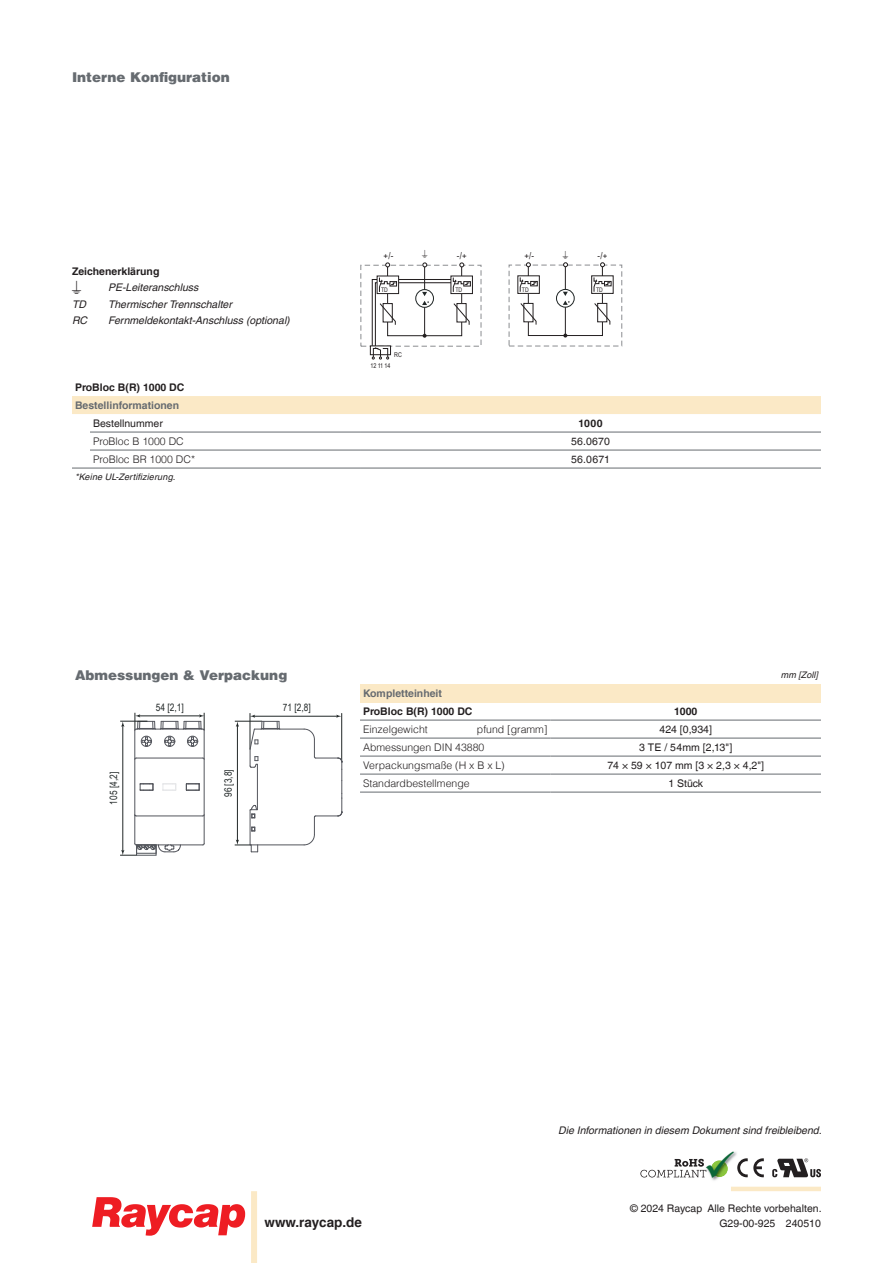
<style>
.page{position:relative;width:893px;height:1263px;background:#fff}
.page>*{position:absolute;margin:0;border:0;box-sizing:border-box;transform-origin:0 0}
.t1{font:900 13.5px "Helvetica Com";color:#666b70}
.t2{font:700 13.5px "Helvetica LT Com";color:#231f20}
.t3{font:italic 10.5px "Helvetica LT Com";color:#231f20}
.t4{font:10.5px/15px "Helvetica LT Com";color:#231f20;text-align:right}
.t5{font:300 10.5px "Helvetica LT Com";color:#231f20}
.t6{font:700 10.5px "Helvetica LT Com";color:#231f20}
.t7{font:700 10.5px "Helvetica LT Com";color:#666b70}
.t8{font:10.2px "Arial Narrow";color:#212727}
.t9{font:9.6px "Arial Narrow";color:#231f20}
.t10{font:italic 9px "Helvetica LT Com";letter-spacing:.02em;color:#231f20}
.t11{font:8.1px "Technical LH Pi One";color:#231f20}
.t12{font:6.6px "Arial Narrow";letter-spacing:.005em;color:#231f20}
.t13{font:6.3px "Arial Narrow";color:#231f20}
</style>
<div class="page">
<div style="left:251px;top:1191px;width:6px;height:72px;background:#fbe9c6"></div>
<svg style="left:92px;top:1197px;width:153px;height:39px"></svg>
<hr style="left:731px;top:1187px;width:90px;height:4px;background:#fbe9c6">
<img style="left:711px;top:1178px;width:7px;height:3px">
<svg style="left:772px;top:1158px;width:49px;height:19px"></svg>
<div style="left:360px;top:684px;width:461px;height:18px;background:#fbe9c6"></div>
<hr style="left:360px;top:756px;width:190px;height:1px;background:#666b70">
<hr style="left:360px;top:774px;width:190px;height:1px;background:#666b70">
<hr style="left:360px;top:792px;width:190px;height:1px;background:#666b70">
<hr style="left:550px;top:756px;width:271px;height:1px;background:#666b70">
<hr style="left:550px;top:774px;width:271px;height:1px;background:#666b70">
<hr style="left:550px;top:792px;width:271px;height:1px;background:#666b70">
<hr style="left:360px;top:720px;width:190px;height:1px;background:#666b70">
<hr style="left:550px;top:720px;width:271px;height:1px;background:#666b70">
<hr style="left:360px;top:738px;width:190px;height:1px;background:#666b70">
<hr style="left:550px;top:738px;width:271px;height:1px;background:#666b70">
<hr style="left:250px;top:713px;width:1px;height:36px;background:#212727">
<hr style="left:341px;top:713px;width:1px;height:49px;background:#212727">
<hr style="left:253px;top:716px;width:85px;height:1px;background:#212727">
<hr style="left:237px;top:725px;width:1px;height:116px;background:#212727">
<hr style="left:136px;top:845px;width:67px;height:1px;background:#53555c">
<hr style="left:135px;top:730px;width:1px;height:113px;background:#53555c">
<hr style="left:136px;top:816px;width:67px;height:1px;background:#53555c">
<hr style="left:136px;top:758px;width:67px;height:1px;background:#53555c">
<hr style="left:204px;top:730px;width:1px;height:113px;background:#53555c">
<hr style="left:250px;top:845px;width:54px;height:1px;background:#53555c">
<hr style="left:250px;top:810px;width:1px;height:34px;background:#53555c">
<hr style="left:257px;top:764px;width:1px;height:46px;background:#53555c">
<svg style="left:252px;top:827px;width:4px;height:5px"></svg>
<hr style="left:255px;top:729px;width:49px;height:1px;background:#53555c">
<div style="left:141px;top:736px;width:11px;height:11px;border:1px solid #53555c;border-radius:50%"></div>
<svg style="left:140px;top:783px;width:14px;height:8px"></svg>
<div style="left:164px;top:736px;width:11px;height:11px;border:1px solid #53555c;border-radius:50%"></div>
<svg style="left:162px;top:783px;width:15px;height:8px"></svg>
<div style="left:187px;top:736px;width:11px;height:11px;border:1px solid #53555c;border-radius:50%"></div>
<svg style="left:186px;top:783px;width:14px;height:8px"></svg>
<svg style="left:250px;top:805px;width:7px;height:14px"></svg>
<svg style="left:235px;top:839px;width:23px;height:13px"></svg>
<svg style="left:304px;top:729px;width:39px;height:116px"></svg>
<svg style="left:235px;top:715px;width:45px;height:53px"></svg>
<hr style="left:123px;top:725px;width:1px;height:127px;background:#212727">
<svg style="left:120px;top:713px;width:85px;height:33px"></svg>
<svg style="left:120px;top:843px;width:61px;height:13px"></svg>
<div style="left:360px;top:265px;width:122px;height:82px;border:1px dashed #939598"></div>
<hr style="left:424px;top:265px;width:1px;height:71px;background:#231f20">
<svg style="left:422px;top:262px;width:5px;height:5px"></svg>
<svg style="left:459px;top:262px;width:5px;height:5px"></svg>
<svg style="left:385px;top:262px;width:5px;height:5px"></svg>
<div style="left:450px;top:276px;width:23px;height:18px;border:1px solid #231f20"></div>
<div style="left:463px;top:281px;width:8px;height:5px;border:1px solid #231f20"></div>
<div style="left:370px;top:345px;width:21px;height:10px;border:1px solid #231f20"></div>
<svg style="left:371px;top:277px;width:99px;height:83px"></svg>
<div style="left:509px;top:265px;width:113px;height:82px;border:1px dashed #939598"></div>
<hr style="left:565px;top:265px;width:1px;height:71px;background:#231f20">
<div style="left:528px;top:264px;width:75px;height:72px;border:1px solid #231f20"></div>
<svg style="left:520px;top:302px;width:17px;height:24px"></svg>
<div style="left:517px;top:275px;width:23px;height:19px;border:1px solid #231f20"></div>
<div style="left:530px;top:281px;width:8px;height:5px;border:1px solid #231f20"></div>
<svg style="left:519px;top:277px;width:18px;height:16px"></svg>
<svg style="left:600px;top:262px;width:5px;height:5px"></svg>
<svg style="left:526px;top:262px;width:5px;height:5px"></svg>
<svg style="left:556px;top:289px;width:18px;height:18px"></svg>
<div style="left:556px;top:289px;width:19px;height:19px;border:1px solid #212727;border-radius:50%"></div>
<svg style="left:563px;top:292px;width:7px;height:13px"></svg>
<div style="left:591px;top:275px;width:23px;height:19px;border:1px solid #231f20"></div>
<svg style="left:593px;top:277px;width:18px;height:16px"></svg>
<svg style="left:594px;top:302px;width:17px;height:24px"></svg>
<div style="left:72px;top:396px;width:749px;height:18px;background:#fbe9c6"></div>
<svg style="left:72px;top:468px;width:18px;height:1px"></svg>
<hr style="left:90px;top:468px;width:270px;height:1px;background:#666b70">
<hr style="left:360px;top:468px;width:461px;height:1px;background:#666b70">
<hr style="left:90px;top:432px;width:270px;height:1px;background:#666b70">
<hr style="left:360px;top:432px;width:461px;height:1px;background:#666b70">
<hr style="left:90px;top:450px;width:270px;height:1px;background:#666b70">
<hr style="left:360px;top:450px;width:461px;height:1px;background:#666b70">
<svg style="left:640px;top:1152px;width:124px;height:26px"></svg>
<svg style="left:563px;top:262px;width:5px;height:5px"></svg>
<p class="t1" style="left:72px;top:68px;width:159px">Interne Konfiguration</p>
<p class="t6" style="left:72px;top:264px;width:89px">Zeichenerklärung</p>
<p class="t3" style="left:108px;top:281px;width:92px">PE-Leiteranschluss</p>
<p class="t3" style="left:72px;top:298px;width:15px">TD</p>
<p class="t3" style="left:108px;top:298px;width:125px">Thermischer Trennschalter</p>
<p class="t3" style="left:72px;top:314px;width:17px">RC</p>
<p class="t3" style="left:108px;top:314px;width:183px">Fernmeldekontakt-Anschluss (optional)</p>
<p class="t11" style="left:422px;top:249px;width:7px">z</p>
<p class="t9" style="left:384px;top:248px;width:11px">+/-</p>
<p class="t9" style="left:457px;top:248px;width:11px">-/+</p>
<p class="t13" style="left:381px;top:285px;width:8px">TD</p>
<p class="t13" style="left:455px;top:285px;width:8px">TD</p>
<p class="t12" style="left:394px;top:350px;width:9px">RC</p>
<p class="t12" style="left:370px;top:360px;width:22px">12 11 14</p>
<p class="t9" style="left:524px;top:248px;width:11px">+/-</p>
<p class="t9" style="left:598px;top:248px;width:11px">-/+</p>
<p class="t13" style="left:522px;top:285px;width:8px">TD</p>
<p class="t13" style="left:596px;top:285px;width:8px">TD</p>
<p class="t6" style="left:75px;top:381px;width:111px">ProBloc B(R) 1000 DC</p>
<p class="t7" style="left:75px;top:399px;width:106px">Bestellinformationen</p>
<p class="t4" style="left:93px;top:416px;width:71px">Bestellnummer</p>
<p class="t6" style="left:578px;top:417px;width:26px">1000</p>
<p class="t5" style="left:93px;top:434px;width:92px">ProBloc B 1000 DC</p>
<p class="t4" style="left:571px;top:434px;width:40px">56.0670</p>
<p class="t5" style="left:93px;top:452px;width:104px">ProBloc BR 1000 DC*</p>
<p class="t4" style="left:571px;top:452px;width:40px">56.0671</p>
<p class="t10" style="left:75px;top:471px;width:102px">*Keine UL-Zertifizierung.</p>
<p class="t1" style="left:75px;top:666px;width:214px">Abmessungen &amp; Verpackung</p>
<p class="t10" style="left:781px;top:670px;width:38px">mm [Zoll]</p>
<p class="t7" style="left:363px;top:687px;width:80px">Kompletteinheit</p>
<p class="t6" style="left:363px;top:705px;width:111px">ProBloc B(R) 1000 DC</p>
<p class="t6" style="left:674px;top:705px;width:25px">1000</p>
<p class="t5" style="left:363px;top:722px;width:66px">Einzelgewicht</p>
<p class="t5" style="left:477px;top:722px;width:72px">pfund [gramm]</p>
<p class="t4" style="left:659px;top:722px;width:54px">424 [0,934]</p>
<p class="t5" style="left:363px;top:740px;width:123px">Abmessungen DIN 43880</p>
<p class="t4" style="left:639px;top:740px;width:95px">3 TE / 54mm [2,13"]</p>
<p class="t5" style="left:363px;top:758px;width:143px">Verpackungsmaße (H x B x L)</p>
<p class="t4" style="left:607px;top:758px;width:158px">74 × 59 × 107 mm [3 × 2,3 × 4,2"]</p>
<p class="t5" style="left:363px;top:776px;width:108px">Standardbestellmenge</p>
<p class="t4" style="left:668px;top:776px;width:36px">1 Stück</p>
<p class="t8" style="left:156px;top:700px;width:30px">54 [2,1]</p>
<p class="t8" style="left:283px;top:700px;width:29px">71 [2,8]</p>
<p class="t8" style="left:221px;top:797px;width:29px;rotate:-90deg">96 [3,8]</p>
<p class="t8" style="left:106px;top:804px;width:34px;rotate:-90deg">105 [4,2]</p>
<p class="t2" style="left:265px;top:1214px;width:99px">www.raycap.de</p>
<p class="t3" style="left:558px;top:1124px;width:265px">Die Informationen in diesem Dokument sind freibleibend.</p>
<p class="t4" style="left:630px;top:1201px;width:193px">© 2024 Raycap Alle Rechte vorbehalten.<br>G29-00-925 240510</p>
</div>
